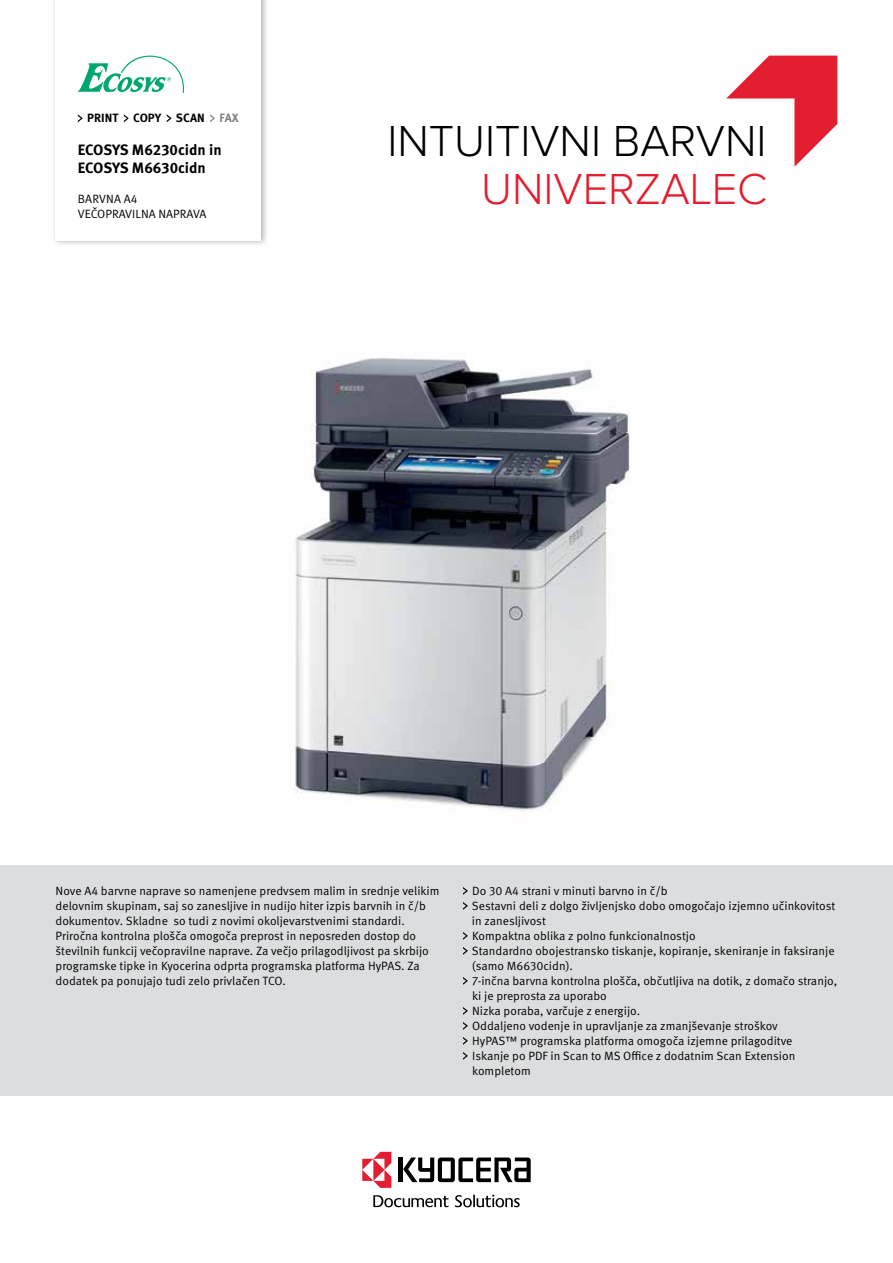
<style>
.page{position:relative;width:893px;height:1263px;background:#fff}
.page>*{position:absolute;margin:0;border:0;box-sizing:border-box;transform-origin:0 0}
.t1{font:300 45px "Proxima Nova";color:#000}
.t2{font:300 45px "Proxima Nova";color:#e31e30}
.t3{font:700 15px/18px "Meta Pro";color:#000}
.t4{font:12px/15px "Meta Pro Norm";color:#000}
.t5{font:700 12px "Meta Pro";color:#000}
.s1{color:#808285}
</style>
<div class="page">
<img style="left:295px;top:358px;width:335px;height:453px">
<hr style="left:399px;top:1157px;width:4px;height:25px;background:#000">
<svg style="left:403px;top:1157px;width:128px;height:25px"></svg>
<svg style="left:362px;top:1152px;width:29px;height:36px"></svg>
<svg style="left:455px;top:1195px;width:65px;height:12px"></svg>
<svg style="left:373px;top:1195px;width:75px;height:12px"></svg>
<div style="left:51px;top:0;width:217px;height:247px;background:#000;opacity:.3"></div>
<div style="left:56px;top:0;width:205px;height:241px;background:#fff"></div>
<div style="left:0;top:865px;width:893px;height:231px;background:#dcddde"></div>
<svg style="left:78px;top:56px;width:106px;height:37px"></svg>
<svg style="left:726px;top:56px;width:111px;height:111px"></svg>
<svg style="left:463px;top:887px;width:5px;height:8px"></svg>
<svg style="left:463px;top:902px;width:5px;height:8px"></svg>
<svg style="left:463px;top:932px;width:5px;height:8px"></svg>
<svg style="left:463px;top:947px;width:5px;height:8px"></svg>
<svg style="left:463px;top:977px;width:5px;height:8px"></svg>
<svg style="left:463px;top:1007px;width:5px;height:8px"></svg>
<svg style="left:463px;top:1022px;width:5px;height:8px"></svg>
<svg style="left:463px;top:1037px;width:5px;height:8px"></svg>
<svg style="left:463px;top:1052px;width:5px;height:8px"></svg>
<svg style="left:78px;top:114px;width:4px;height:8px"></svg>
<svg style="left:124px;top:114px;width:4px;height:8px"></svg>
<svg style="left:167px;top:114px;width:4px;height:8px"></svg>
<svg style="left:210px;top:114px;width:5px;height:8px"></svg>
<p class="t5" style="left:87px;top:109px;width:153px">PRINT COPY SCAN <span class="s1">FAX</span></p>
<p class="t3" style="left:78px;top:140px;width:145px">ECOSYS M6230cidn in<br>ECOSYS M6630cidn</p>
<p class="t4" style="left:78px;top:191px;width:130px">BARVNA A4<br>VEČOPRAVILNA NAPRAVA</p>
<h1 class="t1" style="left:387px;top:121px;width:381px">INTUITIVNI BARVNI</h1>
<h1 class="t2" style="left:481px;top:169px;width:288px">UNIVERZALEC</h1>
<p class="t4" style="left:56px;top:882px;width:386px">Nove A4 barvne naprave so namenjene predvsem malim in srednje velikim delovnim skupinam, saj so zanesljive in nudijo hiter izpis barvnih in č/b dokumentov. Skladne so tudi z novimi okoljevarstvenimi standardi.<br>Priročna kontrolna plošča omogoča preprost in neposreden dostop do številnih funkcij večopravilne naprave. Za večjo prilagodljivost pa skrbijo programske tipke in Kyocerina odprta programska platforma HyPAS. Za dodatek pa ponujajo tudi zelo privlačen TCO.</p>
<p class="t4" style="left:472px;top:882px;width:367px">Do 30 A4 strani v minuti barvno in č/b<br>Sestavni deli z dolgo življenjsko dobo omogočajo izjemno učinkovitost in zanesljivost<br>Kompaktna oblika z polno funkcionalnostjo<br>Standardno obojestransko tiskanje, kopiranje, skeniranje in faksiranje (samo M6630cidn).<br>7-inčna barvna kontrolna plošča, občutljiva na dotik, z domačo stranjo, ki je preprosta za uporabo<br>Nizka poraba, varčuje z energijo.<br>Oddaljeno vodenje in upravljanje za zmanjševanje stroškov<br>HyPAS™ programska platforma omogoča izjemne prilagoditve<br>Iskanje po PDF in Scan to MS Office z dodatnim Scan Extension kompletom</p>
</div>
